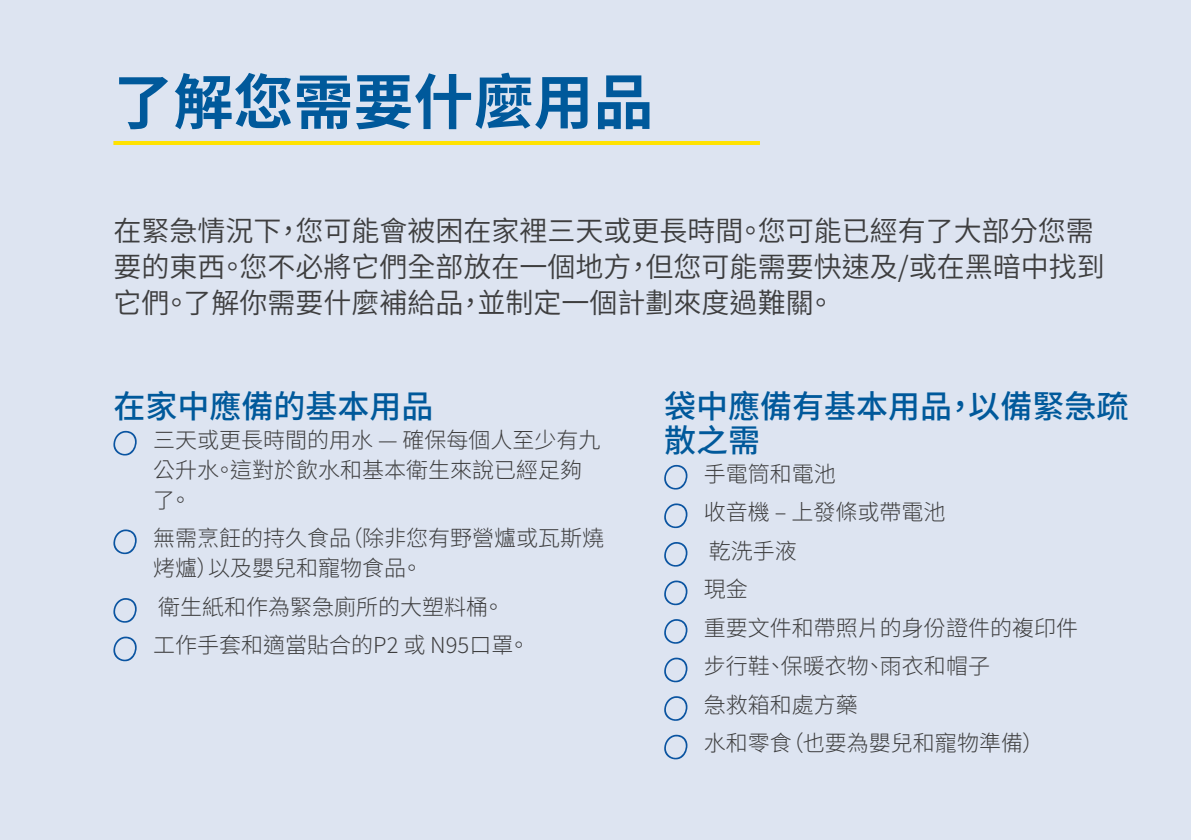
<style>
.page{position:relative;width:1191px;height:840px;background:#fff}
.page>*{position:absolute;margin:0;border:0;box-sizing:border-box;transform-origin:0 0}
.White_headings{font:700 60px "Source Han Sans TW";color:#00599b}
.t1{font:500 32px/34px "Source Han Sans TW";color:#00599b}
.t2{font:28px/36px "Source Han Sans TW";color:#3e3e3f}
.Bullets{font:300 22px/30px "Source Han Sans TW";color:#3e3e3f}
</style>
<div class="page">
<div style="left:0;top:0;width:1191px;height:839px;background:#dde4f1"></div>
<hr style="left:113px;top:141px;width:647px;height:4px;background:#ffe201">
<svg style="left:664px;top:464px;width:23px;height:26px"></svg>
<svg style="left:664px;top:503px;width:23px;height:26px"></svg>
<svg style="left:664px;top:542px;width:23px;height:25px"></svg>
<svg style="left:664px;top:580px;width:23px;height:26px"></svg>
<svg style="left:664px;top:619px;width:23px;height:25px"></svg>
<svg style="left:664px;top:657px;width:23px;height:26px"></svg>
<svg style="left:664px;top:696px;width:23px;height:25px"></svg>
<svg style="left:664px;top:734px;width:23px;height:26px"></svg>
<svg style="left:113px;top:430px;width:24px;height:26px"></svg>
<svg style="left:113px;top:529px;width:24px;height:26px"></svg>
<svg style="left:113px;top:598px;width:24px;height:25px"></svg>
<svg style="left:113px;top:636px;width:24px;height:26px"></svg>
<p class="White_headings" style="left:113px;top:68px;width:541px">了解您需要什麼用品</p>
<h4 class="t2" style="left:113px;top:213px;width:992px">在緊急情況下，您可能會被困在家裡三天或更長時間。您可能已經有了大部分您需要的東西。您不必將它們全部放在一個地方，但您可能需要快速及/或在黑暗中找到它們。了解你需要什麼補給品，並制定一個計劃來度過難關。</h4>
<h4 class="t1" style="left:113px;top:389px;width:321px">在家中應備的基本用品</h4>
<p class="Bullets" style="left:153px;top:424px;width:449px">三天或更長時間的用水 — 確保每個人至少有九公升水。這對於飲水和基本衛生來說已經足夠了。</p>
<p class="Bullets" style="left:153px;top:523px;width:453px">無需烹飪的持久食品（除非您有野營爐或瓦斯燒烤爐）以及嬰兒和寵物食品。</p>
<p class="Bullets" style="left:158px;top:591px;width:348px">衛生紙和作為緊急廁所的大塑料桶。</p>
<p class="Bullets" style="left:153px;top:630px;width:378px">工作手套和適當貼合的P2 或 N95口罩。</p>
<h4 class="t1" style="left:664px;top:389px;width:465px">袋中應備有基本用品，以備緊急疏散之需</h4>
<p class="Bullets" style="left:704px;top:458px;width:133px">手電筒和電池</p>
<p class="Bullets" style="left:704px;top:497px;width:243px">收音機 – 上發條或帶電池</p>
<p class="Bullets" style="left:709px;top:535px;width:90px">乾洗手液</p>
<p class="Bullets" style="left:704px;top:574px;width:45px">現金</p>
<p class="Bullets" style="left:704px;top:612px;width:375px">重要文件和帶照片的身份證件的複印件</p>
<p class="Bullets" style="left:704px;top:651px;width:287px">步行鞋、保暖衣物、雨衣和帽子</p>
<p class="Bullets" style="left:704px;top:689px;width:155px">急救箱和處方藥</p>
<p class="Bullets" style="left:704px;top:728px;width:342px">水和零食（也要為嬰兒和寵物準備）</p>
</div>
